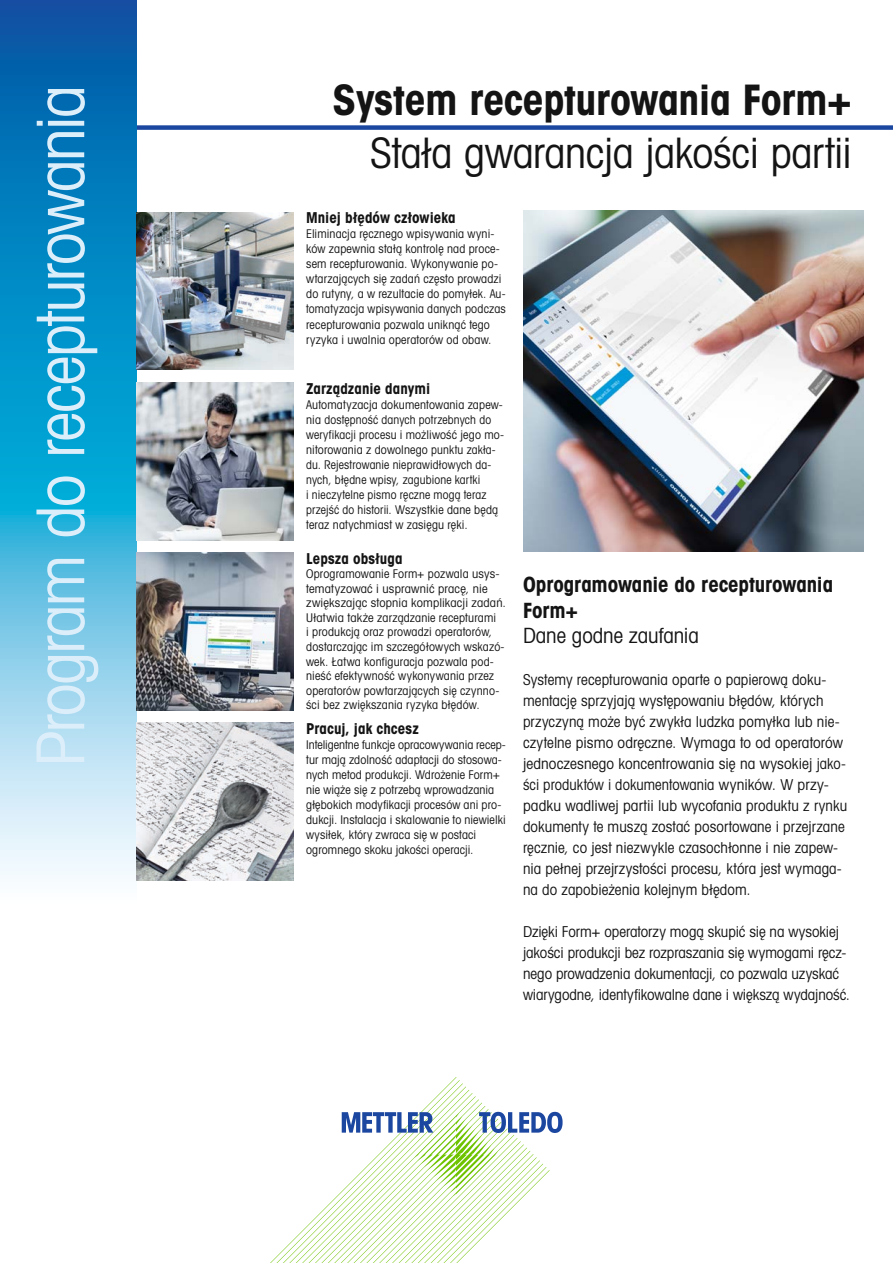
<style>
.page{position:relative;width:893px;height:1263px;background:#fff}
.page>*{position:absolute;margin:0;border:0;box-sizing:border-box;transform-origin:0 0}
.t1{font:66px "Avant Gardefor MT Bk";letter-spacing:-.03em;color:#dbeefa}
.t2{font:42px "Avant Gardefor MT Bk";letter-spacing:-.01em;color:#131413}
.t3{font:42px "Avant Gardefor MT Bd";letter-spacing:-.01em;color:#131413}
.t4{font:21px/25.5px "Avant Gardefor MT Bd";letter-spacing:-.005em;color:#131413}
.t5{font:21px "Avant Gardefor MT Bk";letter-spacing:-.005em;color:#131413}
.t6{font:15px/21px "Avant Gardefor MT Bk";letter-spacing:.005em;color:#131413}
.t7{font:15px "Avant Gardefor MT Bd";letter-spacing:.005em;color:#131413}
.t8{font:12px/15px "Avant Gardefor MT Bk";letter-spacing:.01em;color:#131413}
</style>
<div class="page">
<div style="left:111px;top:125px;width:782px;height:5px;background:#1c47a0"></div>
<svg style="left:0;top:0;width:136px;height:875px;background:#40a5d3"></svg>
<img style="left:136px;top:723px;width:157px;height:157px">
<img style="left:136px;top:553px;width:157px;height:157px">
<img style="left:136px;top:383px;width:157px;height:157px">
<img style="left:136px;top:213px;width:157px;height:157px">
<svg style="left:270px;top:1077px;width:293px;height:186px"></svg>
<img style="left:523px;top:211px;width:341px;height:341px">
<h1 class="t1" style="left:20px;top:767px;width:683px;rotate:-90deg">Program do recepturowania</h1>
<h2 class="t3" style="left:333px;top:73px;width:521px">System recepturowania Form+</h2>
<h2 class="t2" style="left:370px;top:127px;width:483px">Stała gwarancja jakości partii</h2>
<p class="t7" style="left:306px;top:208px;width:151px">Mniej błędów człowieka</p>
<p class="t8" style="left:306px;top:226px;width:201px">Eliminacja ręcznego wpisywania wyni&shy;ków zapewnia stałą kontrolę nad proce&shy;sem recepturowania. Wykonywanie po&shy;wtarzających się zadań często prowadzi do rutyny, a w rezultacie do pomyłek. Au&shy;tomatyzacja wpisywania danych podczas recepturowania pozwala uniknąć tego ryzyka i uwalnia operatorów od obaw.</p>
<p class="t7" style="left:306px;top:379px;width:126px">Zarządzanie danymi</p>
<p class="t8" style="left:306px;top:396px;width:199px">Automatyzacja dokumentowania zapew&shy;nia dostępność danych potrzebnych do weryfikacji procesu i możliwość jego mo&shy;nitorowania z dowolnego punktu zakła&shy;du. Rejestrowanie nieprawidłowych da&shy;nych, błędne wpisy, zagubione kartki<br>i nieczytelne pismo ręczne mogą teraz przejść do historii. Wszystkie dane będą teraz natychmiast w zasięgu ręki.</p>
<p class="t7" style="left:306px;top:549px;width:98px">Lepsza obsługa</p>
<p class="t8" style="left:306px;top:566px;width:201px;line-height:14.5px">Oprogramowanie Form+ pozwala usys&shy;tematyzować i usprawnić pracę, nie zwiększając stopnia komplikacji zadań.<br>Ułatwia także zarządzanie recepturami<br>i produkcją oraz prowadzi operatorów, dostarczając im szczegółowych wskazó&shy;wek. Łatwa konfiguracja pozwala pod&shy;nieść efektywność wykonywania przez operatorów powtarzających się czynno&shy;ści bez zwiększania ryzyka błędów.</p>
<p class="t7" style="left:306px;top:719px;width:114px">Pracuj, jak chcesz</p>
<p class="t8" style="left:306px;top:737px;width:201px">Inteligentne funkcje opracowywania recep&shy;tur mają zdolność adaptacji do stosowa&shy;nych metod produkcji. Wdrożenie Form+ nie wiąże się z potrzebą wprowadzania głębokich modyfikacji procesów ani pro&shy;dukcji. Instalacja i skalowanie to niewielki wysiłek, który zwraca się w postaci ogromnego skoku jakości operacji.</p>
<h3 class="t4" style="left:523px;top:571px;width:312px">Oprogramowanie do recepturowania<br>Form+</h3>
<h3 class="t5" style="left:523px;top:623px;width:177px">Dane godne zaufania</h3>
<p class="t6" style="left:523px;top:669px;width:326px">Systemy recepturowania oparte o papierową doku&shy;mentację sprzyjają występowaniu błędów, których przyczyną może być zwykła ludzka pomyłka lub nie&shy;czytelne pismo odręczne. Wymaga to od operatorów jednoczesnego koncentrowania się na wysokiej jako&shy;ści produktów i dokumentowania wyników. W przy&shy;padku wadliwej partii lub wycofania produktu z rynku dokumenty te muszą zostać posortowane i przejrzane ręcznie, co jest niezwykle czasochłonne i nie zapew&shy;nia pełnej przejrzystości procesu, która jest wymaga&shy;na do zapobieżenia kolejnym błędom.</p>
<p class="t6" style="left:523px;top:921px;width:328px">Dzięki Form+ operatorzy mogą skupić się na wysokiej jakości produkcji bez rozpraszania się wymogami ręcz&shy;nego prowadzenia dokumentacji, co pozwala uzyskać wiarygodne, identyfikowalne dane i większą wydajność.</p>
</div>
